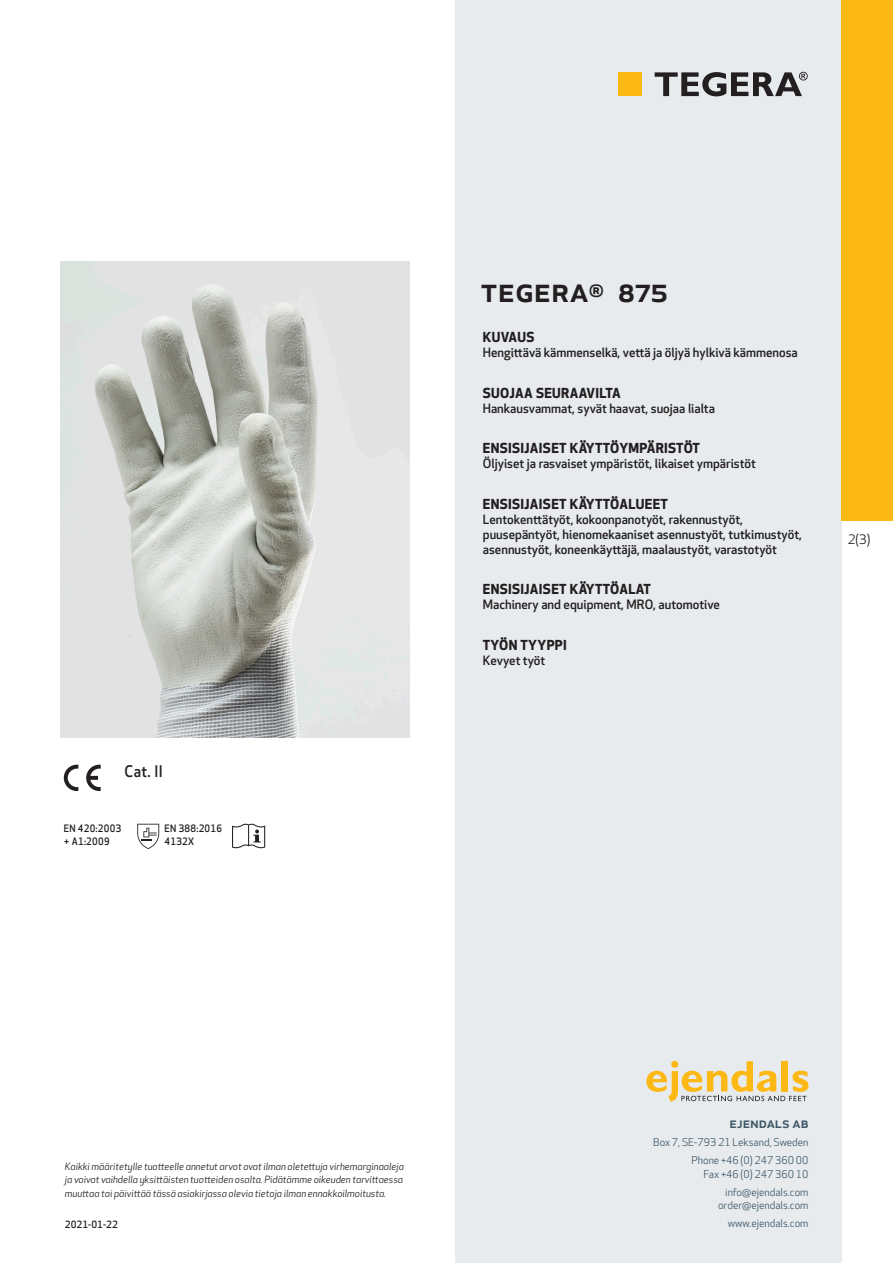
<style>
.page{position:relative;width:893px;height:1263px;background:#fff}
.page>*{position:absolute;margin:0;border:0;box-sizing:border-box;transform-origin:0 0}
.prodname{font:500 34.5px "Apex New";color:#231f20}
.t1{font:500 15.6px "Apex New";color:#231f20;scale:.95 1}
.t2{font:500 15px "Apex New";color:#405968}
.Funktion_body{font:700 13.5px "Apex New";letter-spacing:.025em;color:#231f20}
.t3{font:12.75px "Apex New";color:#231f20}
.Funktion_body-2{font:500 12.6px/15px "Apex New";color:#231f20}
.t4{font:10.5px/18px "Apex New";color:#405968;text-align:right}
.PictogramText{font:500 10.05px/13.5px "Apex New";letter-spacing:.025em;color:#231f20;scale:.95 1}
.t5{font:italic 9.75px/13.5px "Apex New";color:#231f20;text-align:justify}
.t6{font:500 9.75px "Apex New";color:#231f20}
</style>
<div class="page">
<div style="left:455px;top:0;width:387px;height:1263px;background:#e8ebee"></div>
<svg style="left:646px;top:1061px;width:162px;height:40px"></svg>
<div style="left:842px;top:0;width:51px;height:520px;background:#fcb814"></div>
<div style="left:618px;top:72px;width:24px;height:24px;background:#fcb814"></div>
<svg style="left:655px;top:72px;width:153px;height:24px"></svg>
<svg style="left:86px;top:765px;width:15px;height:26px"></svg>
<svg style="left:64px;top:765px;width:14px;height:26px"></svg>
<svg style="left:137px;top:824px;width:22px;height:25px"></svg>
<svg style="left:232px;top:824px;width:33px;height:24px"></svg>
<img style="left:60px;top:261px;width:349px;height:477px">
<p class="t1" style="left:125px;top:761px;width:42px">Cat. II</p>
<p class="PictogramText" style="left:64px;top:821px;width:62px">EN 420:2003 + A1:2009</p>
<p class="PictogramText" style="left:165px;top:821px;width:62px">EN 388:2016</p>
<p class="PictogramText" style="left:165px;top:834px;width:33px">4132X</p>
<p class="prodname" style="left:480px;top:266px;width:189px">TEGERA<sup>®</sup> 875</p>
<p class="Funktion_body" style="left:483px;top:327px;width:53px">KUVAUS</p>
<p class="Funktion_body-2" style="left:483px;top:345px;width:316px">Hengittävä kämmenselkä, vettä ja öljyä hylkivä kämmenosa</p>
<p class="Funktion_body" style="left:483px;top:383px;width:140px">SUOJAA SEURAAVILTA</p>
<p class="Funktion_body-2" style="left:483px;top:400px;width:234px">Hankausvammat, syvät haavat, suojaa lialta</p>
<p class="Funktion_body" style="left:483px;top:438px;width:219px">ENSISIJAISET KÄYTTÖYMPÄRISTÖT</p>
<p class="Funktion_body-2" style="left:483px;top:456px;width:275px">Öljyiset ja rasvaiset ympäristöt, likaiset ympäristöt</p>
<p class="Funktion_body" style="left:483px;top:494px;width:187px">ENSISIJAISET KÄYTTÖALUEET</p>
<p class="Funktion_body-2" style="left:483px;top:511px;width:321px">Lentokenttätyöt, kokoonpanotyöt, rakennustyöt, puusepäntyöt, hienomekaaniset asennustyöt, tutkimustyöt, asennustyöt, koneenkäyttäjä, maalaustyöt, varastotyöt</p>
<p class="Funktion_body" style="left:483px;top:580px;width:170px">ENSISIJAISET KÄYTTÖALAT</p>
<p class="Funktion_body-2" style="left:483px;top:597px;width:239px">Machinery and equipment, MRO, automotive</p>
<p class="Funktion_body" style="left:483px;top:635px;width:85px">TYÖN TYYPPI</p>
<p class="Funktion_body-2" style="left:483px;top:653px;width:64px">Kevyet työt</p>
<p class="t3" style="left:848px;top:531px;width:24px">2(3)</p>
<p class="t5" style="left:65px;top:1159px;width:340px">Kaikki määritetylle tuotteelle annetut arvot ovat ilman oletettuja virhemarginaaleja ja voivat vaihdella yksittäisten tuotteiden osalta. Pidätämme oikeuden tarvittaessa muuttaa tai päivittää tässä asiakirjassa olevia tietoja ilman ennakkoilmoitusta.</p>
<p class="t6" style="left:65px;top:1218px;width:54px">2021-01-22</p>
<p class="t2" style="left:729px;top:1113px;width:80px">ejendals ab</p>
<p class="t4" style="left:653px;top:1133px;width:157px">Box 7, SE-793 21 Leksand, Sweden<br>Phone +46 (0) 247 360 00</p>
<p class="t4" style="left:703px;top:1165px;width:107px">Fax +46 (0) 247 360 10 info@ejendals.com</p>
<p class="t4" style="left:718px;top:1196px;width:92px">order@ejendals.com</p>
<p class="t4" style="left:728px;top:1215px;width:82px">www.ejendals.com</p>
</div>
